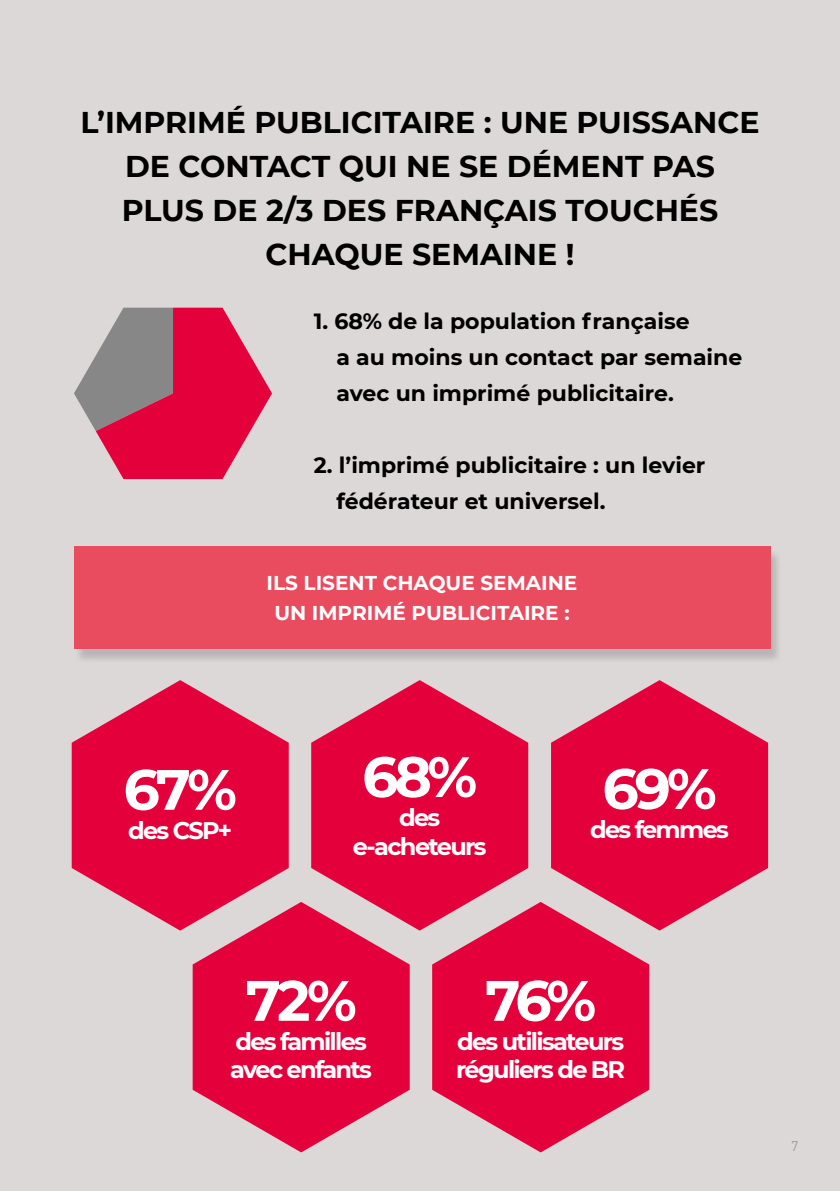
<style>
.page{position:relative;width:840px;height:1191px;background:#fff}
.page>*{position:absolute;margin:0;border:0;box-sizing:border-box;transform-origin:0 0}
.t1{font:700 56.8px "Montserrat";letter-spacing:-.07em;color:#fff}
.t2{font:700 30px/44px "Montserrat";color:#000;text-align:center}
.t3{font:700 24px/28.8px "Montserrat";letter-spacing:-.07em;color:#fff}
.t4{font:700 22px/36px "Montserrat";color:#000}
.t5{font:700 20px/30px "Montserrat";color:#fff;text-align:center}
.t6{font:14px "DIN";color:#878787}
</style>
<div class="page">
<div style="left:0;top:0;width:839px;height:1191px;background:#dcd8d7"></div>
<svg style="left:192px;top:902px;width:217px;height:250px;fill:#e4003a"></svg>
<svg style="left:432px;top:902px;width:216px;height:250px;fill:#e4003a"></svg>
<svg style="left:311px;top:680px;width:217px;height:250px;fill:#e4003a"></svg>
<svg style="left:550px;top:680px;width:217px;height:250px;fill:#e4003a"></svg>
<svg style="left:72px;top:680px;width:216px;height:250px;fill:#e4003a"></svg>
<svg style="left:74px;top:308px;width:198px;height:171px"></svg>
<div style="left:74px;top:549px;width:708px;height:115px;background:#000;opacity:.16"></div>
<div style="left:74px;top:546px;width:695px;height:102px;background:#e94b5f"></div>
<h2 class="t2" style="left:80px;top:99px;width:680px">L’IMPRIMÉ PUBLICITAIRE : UNE PUISSANCE<br>DE CONTACT QUI NE SE DÉMENT PAS<br>PLUS DE 2/3 DES FRANÇAIS TOUCHÉS<br>CHAQUE SEMAINE !</h2>
<p class="t4" style="left:336px;top:302px;width:407px;text-indent:-23px">1. 68% de la population française<br>a au moins un contact par semaine avec un imprimé publicitaire.</p>
<p class="t4" style="left:336px;top:446px;width:370px;text-indent:-23px">2. l’imprimé publicitaire : un levier fédérateur et universel.</p>
<p class="t5" style="left:266px;top:566px;width:312px">ILS LISENT CHAQUE SEMAINE<br>UN IMPRIMÉ PUBLICITAIRE :</p>
<h1 class="t1" style="left:123px;top:748px;width:115px">67%</h1>
<p class="t3" style="left:128px;top:814px;width:106px">des CSP+</p>
<h1 class="t1" style="left:362px;top:736px;width:116px">68%</h1>
<p class="t3" style="left:353px;top:801px;width:135px;text-align:center">des e-acheteurs</p>
<h1 class="t1" style="left:602px;top:748px;width:116px">69%</h1>
<p class="t3" style="left:589px;top:813px;width:140px">des femmes</p>
<h1 class="t1" style="left:245px;top:959px;width:113px">72%</h1>
<p class="t3" style="left:230px;top:1025px;width:143px">des familles avec enfants</p>
<h1 class="t1" style="left:485px;top:959px;width:112px">76%</h1>
<p class="t3" style="left:456px;top:1025px;width:171px">des utilisateurs réguliers de BR</p>
<p class="t6" style="left:790px;top:1137px;width:9px">7</p>
</div>
